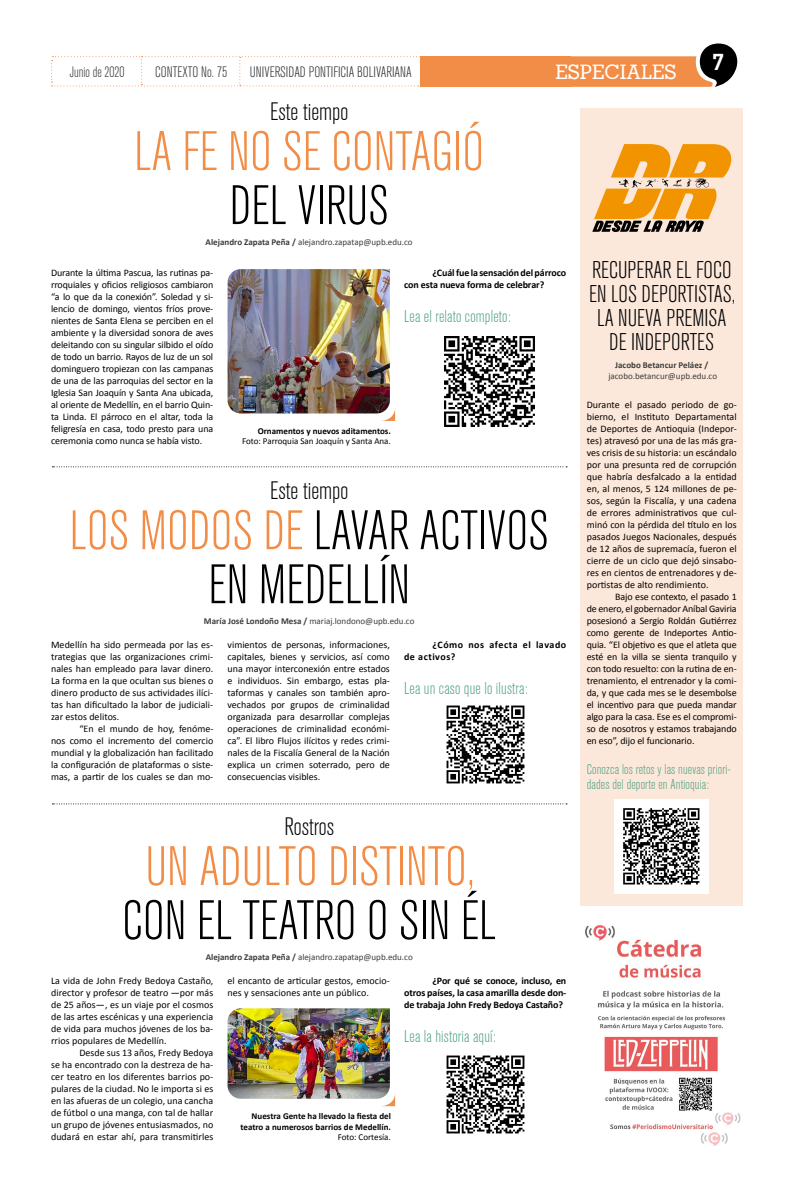
<style>
.page{position:relative;width:794px;height:1191px;background:#fff}
.page>*{position:absolute;margin:0;border:0;box-sizing:border-box;transform-origin:0 0}
.t1{font:300 condensed 55px/54px "Akzidenz Grotesk BQ";color:#000;text-align:center}
.t2{font:300 condensed 55px "Akzidenz Grotesk BQ";color:#f28d48}
.t3{font:300 condensed 25px "Akzidenz Grotesk BQ";color:#000}
.t4{font:300 condensed 24px/24px "Akzidenz Grotesk BQ";color:#000;text-align:center}
.t5{font:700 23px "Memphis";color:#fff}
.t6{font:500 20px "Memphis";color:#fff}
.t7{font:300 condensed 17px "Akzidenz Grotesk BQ";letter-spacing:.01em;color:#4fa186}
.t8{font:300 condensed 15px "Akzidenz Grotesk BQ";color:#000}
.t9{font:300 condensed 15px "Akzidenz Grotesk BQ";color:#000;scale:.94 1}
.t10{font:300 condensed 14px/15px "Akzidenz Grotesk BQ";letter-spacing:.01em;color:#4fa186}
.t11{font:10px/12px "Calibri";color:#000;text-align:justify}
.t12{font:700 10px/12px "Calibri";letter-spacing:-.01em;color:#000}
.t13{font:700 10px/12px "Calibri";letter-spacing:.05em;color:#000}
.t14{font:9px "Calibri";color:#3c3c3b}
.t15{font:700 9px/10.8px "Calibri";color:#000;text-align:right}
.t16{font:9px "Calibri";color:#000}
.t17{font:700 9px "Calibri";color:#3c3c3b}
.s1{font-weight:700}
.s2{color:#f28d48}
</style>
<div class="page">
<svg style="left:571px;top:43px;width:166px;height:44px"></svg>
<div style="left:420px;top:56px;width:151px;height:31px;background:#f28d48"></div>
<svg style="left:51px;top:56px;width:369px;height:30px"></svg>
<div style="left:580px;top:108px;width:163px;height:797px;background:#fce8da"></div>
<img style="left:227px;top:269px;width:163px;height:144px">
<img style="left:227px;top:1008px;width:163px;height:90px">
<svg style="left:381px;top:408px;width:14px;height:13px"></svg>
<svg style="left:381px;top:1093px;width:14px;height:13px"></svg>
<img style="left:444px;top:336px;width:91px;height:91px">
<img style="left:446px;top:705px;width:79px;height:79px">
<img style="left:615px;top:799px;width:93px;height:94px">
<img style="left:446px;top:1055px;width:79px;height:79px">
<svg style="left:52px;top:466px;width:515px;height:1px"></svg>
<svg style="left:52px;top:803px;width:515px;height:1px"></svg>
<svg style="left:592px;top:144px;width:139px;height:88px"></svg>
<img style="left:585px;top:925px;width:156px;height:221px">
<h3 class="t9" style="left:69px;top:64px;width:60px">Junio de 2020</h3>
<h3 class="t8" style="left:155px;top:64px;width:74px">CONTEXTO No. 75</h3>
<h3 class="t8" style="left:250px;top:64px;width:163px">UNIVERSIDAD PONTIFICIA BOLIVARIANA</h3>
<h3 class="t6" style="left:555px;top:60px;width:123px">ESPECIALES</h3>
<h2 class="t3" style="left:270px;top:98px;width:80px">Este tiempo</h2>
<h1 class="t2" style="left:134px;top:122px;width:351px">LA FE NO SE CONTAGIÓ</h1>
<h1 class="t1" style="left:229px;top:180px;width:161px">DEL VIRUS</h1>
<p class="t14" style="left:206px;top:236px;width:208px"><span class="s1">Alejandro Zapata Peña /</span> alejandro.zapatap@upb.edu.co</p>
<h3 class="t5" style="left:712px;top:48px;width:13px">7</h3>
<p class="t11" style="left:51px;top:267px;width:164px">Durante la última Pascua, las rutinas pa&shy;rroquiales y oficios religiosos cambiaron “a lo que da la conexión”. Soledad y si&shy;lencio de domingo, vientos fríos prove&shy;nientes de Santa Elena se perciben en el ambiente y la diversidad sonora de aves deleitando con su singular silbido el oído de todo un barrio. Rayos de luz de un sol dominguero tropiezan con las campanas de una de las parroquias del sector en la Iglesia San Joaquín y Santa Ana ubicada, al oriente de Medellín, en el barrio Quin&shy;ta Linda. El párroco en el altar, toda la feligresía en casa, todo presto para una ceremonia como nunca se había visto.</p>
<p class="t12" style="left:404px;top:266px;width:164px;text-indent:28px">¿Cuál fue la sensación del párroco con esta nueva forma de celebrar?</p>
<h3 class="t7" style="left:404px;top:307px;width:108px">Lea el relato completo:</h3>
<p class="t15" style="left:258px;top:425px;width:135px">Ornamentos y nuevos aditamentos.</p>
<p class="t16" style="left:242px;top:436px;width:150px">Foto: Parroquia San Joaquín y Santa Ana.</p>
<h2 class="t3" style="left:270px;top:477px;width:80px">Este tiempo</h2>
<h1 class="t1" style="left:70px;top:505px;width:481px"><span class="s2">LOS MODOS DE</span> LAVAR ACTIVOS<br>EN MEDELLÍN</h1>
<p class="t14" style="left:204px;top:615px;width:212px"><span class="s1">María José Londoño Mesa /</span> mariaj.londono@upb.edu.co</p>
<p class="t11" style="left:51px;top:639px;width:164px">Medellín ha sido permeada por las es&shy;trategias que las organizaciones crimi&shy;nales han empleado para lavar dinero.<br>La forma en la que ocultan sus bienes o dinero producto de sus actividades ilíci&shy;tas han dificultado la labor de judiciali&shy;zar estos delitos.</p>
<p class="t11" style="left:51px;top:723px;width:164px;text-indent:28px">“En el mundo de hoy, fenóme&shy;nos como el incremento del comercio mundial y la globalización han facilitado la configuración de plataformas o siste&shy;mas, a partir de los cuales se dan mo-</p>
<p class="t11" style="left:227px;top:639px;width:164px">vimientos de personas, informaciones, capitales, bienes y servicios, así como una mayor interconexión entre estados e individuos. Sin embargo, estas pla&shy;taformas y canales son también apro&shy;vechados por grupos de criminalidad organizada para desarrollar complejas operaciones de criminalidad económi&shy;ca”. El libro Flujos ilícitos y redes crimi&shy;nales de la Fiscalía General de la Nación explica un crimen soterrado, pero de consecuencias visibles.</p>
<h2 class="t3" style="left:284px;top:813px;width:51px">Rostros</h2>
<p class="t13" style="left:404px;top:638px;width:164px;text-indent:28px">¿Cómo nos afecta el lavado de activos?</p>
<h3 class="t7" style="left:404px;top:679px;width:125px">Lea un caso que lo ilustra:</h3>
<h1 class="t2" style="left:145px;top:836px;width:331px">UN ADULTO DISTINTO,</h1>
<h1 class="t1" style="left:122px;top:894px;width:375px">CON EL TEATRO O SIN ÉL</h1>
<p class="t14" style="left:206px;top:951px;width:208px"><span class="s1">Alejandro Zapata Peña /</span> alejandro.zapatap@upb.edu.co</p>
<p class="t11" style="left:51px;top:975px;width:164px">La vida de John Fredy Bedoya Castaño, director y profesor de teatro —por más de 25 años—, es un viaje por el cosmos de las artes escénicas y una experiencia de vida para muchos jóvenes de los ba&shy;rrios populares de Medellín.</p>
<p class="t11" style="left:51px;top:1047px;width:164px;text-indent:28px">Desde sus 13 años, Fredy Bedoya se ha encontrado con la destreza de ha&shy;cer teatro en los diferentes barrios po&shy;pulares de la ciudad. No le importa si es en las afueras de un colegio, una cancha de fútbol o una manga, con tal de hallar un grupo de jóvenes entusiasmados, no dudará en estar ahí, para transmitirles</p>
<p class="t11" style="left:227px;top:975px;width:164px">el encanto de articular gestos, emocio&shy;nes y sensaciones ante un público.</p>
<p class="t12" style="left:404px;top:974px;width:164px;text-align:justify;text-indent:28px">¿Por qué se conoce, incluso, en otros países, la casa amarilla desde don&shy;de trabaja John Fredy Bedoya Castaño?</p>
<h3 class="t7" style="left:404px;top:1027px;width:93px">Lea la historia aquí:</h3>
<p class="t15" style="left:240px;top:1110px;width:152px">Nuestra Gente ha llevado la fiesta del teatro a numerosos barrios de Medellín.</p>
<p class="t16" style="left:338px;top:1131px;width:55px">Foto: Cortesía.</p>
<h3 class="t4" style="left:589px;top:258px;width:148px">RECUPERAR EL FOCO<br>EN LOS DEPORTISTAS,<br>LA NUEVA PREMISA<br>DE INDEPORTES</h3>
<p class="t17" style="left:615px;top:359px;width:95px">Jacobo Betancur Peláez /</p>
<p class="t14" style="left:608px;top:370px;width:110px">jacobo.betancur@upb.edu.co</p>
<p class="t11" style="left:587px;top:399px;width:151px">Durante el pasado periodo de go&shy;bierno, el Instituto Departamental de Deportes de Antioquia (Indepor&shy;tes) atravesó por una de las más gra&shy;ves crisis de su historia: un escándalo por una presunta red de corrupción que habría desfalcado a la entidad en, al menos, 5 124 millones de pe&shy;sos, según la Fiscalía, y una cadena de errores administrativos que cul&shy;minó con la pérdida del título en los pasados Juegos Nacionales, después de 12 años de supremacía, fueron el cierre de un ciclo que dejó sinsabo&shy;res en cientos de entrenadores y de&shy;portistas de alto rendimiento.</p>
<p class="t11" style="left:587px;top:591px;width:151px;text-indent:28px">Bajo ese contexto, el pasado 1 de enero, el gobernador Aníbal Gaviria posesionó a Sergio Roldán Gutiérrez como gerente de Indeportes Antio&shy;quia. “El objetivo es que el atleta que esté en la villa se sienta tranquilo y con todo resuelto: con la rutina de en&shy;trenamiento, el entrenador y la comi&shy;da, y que cada mes se le desembolse el incentivo para que pueda mandar algo para la casa. Ese es el compromi&shy;so de nosotros y estamos trabajando en eso”, dijo el funcionario.</p>
<h3 class="t10" style="left:587px;top:762px;width:146px">Conozca los retos y las nuevas priori&shy;dades del deporte en Antioquia:</h3>
</div>
